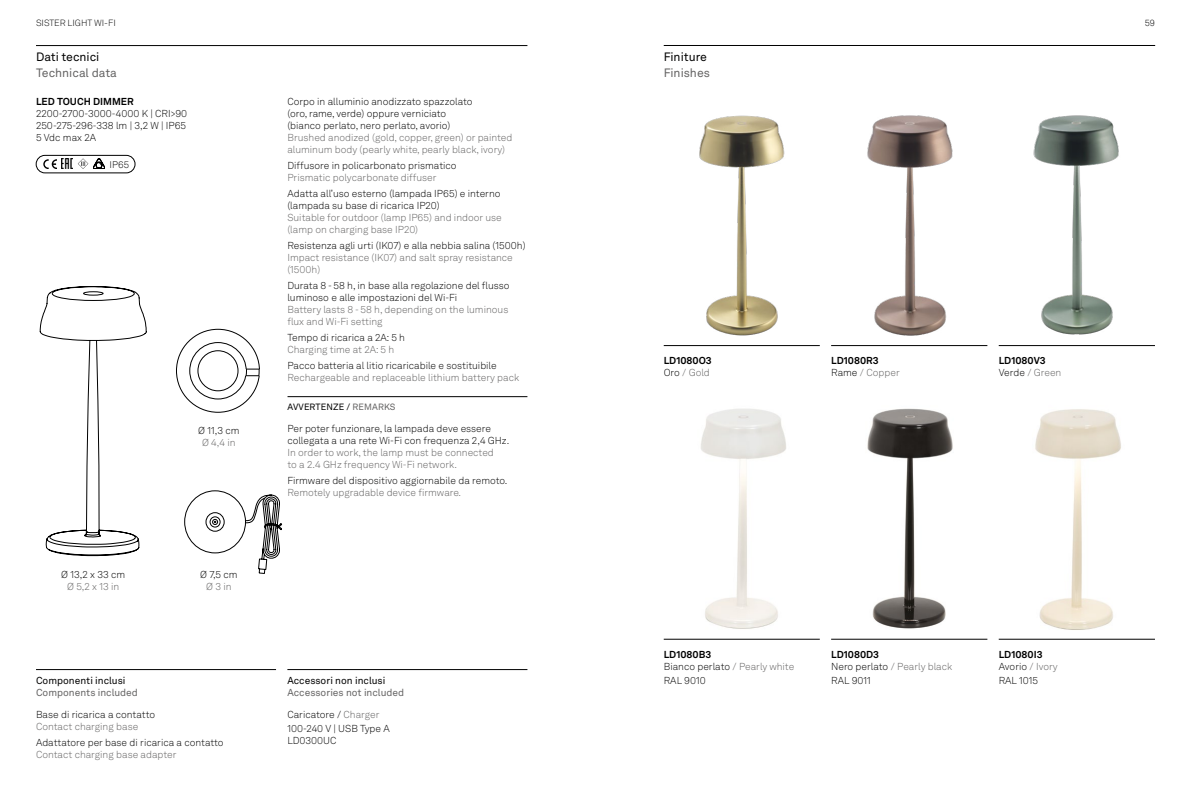
<style>
.page{position:relative;width:1191px;height:794px;background:#fff}
.page>*{position:absolute;margin:0;border:0;box-sizing:border-box;transform-origin:0 0}
.t1{font:12px "Akkurat LL";color:#646363}
.t2{font:12px "Akkurat LL";color:#000}
.t3{font:300 10px/12px "Akkurat LL";color:#000}
.t4{font:300 10px/12px "Akkurat LL";color:#646363}
.t5{font:700 10px/12px "Akkurat LL";color:#000}
.t6{font:10px "Akkurat LL";color:#646363}
.t7{font:10px "Akkurat LL";color:#000}
.t8{font:300 9.5px "Akkurat LL";color:#000}
.t9{font:9px "Akkurat LL";letter-spacing:.01em;color:#000}
.t10{font:300 9px "Akkurat";color:#000}
.s1{color:#646363}
.s2{font-weight:300}
.s3{font-weight:300;color:#646363}
.s4{font-weight:700}
.s5{font-weight:700;color:#000}
.s6{color:#000}
</style>
<div class="page">
<img style="left:1033px;top:115px;width:86px;height:220px">
<img style="left:699px;top:115px;width:86px;height:221px">
<hr style="left:287px;top:396px;width:240px;height:1px;background:#000">
<img style="left:675px;top:408px;width:133px;height:231px">
<img style="left:1010px;top:409px;width:133px;height:230px">
<img style="left:867px;top:115px;width:86px;height:221px">
<img style="left:842px;top:408px;width:134px;height:231px">
<hr style="left:663px;top:45px;width:492px;height:1px;background:#000">
<hr style="left:36px;top:45px;width:491px;height:1px;background:#000">
<hr style="left:36px;top:669px;width:240px;height:1px;background:#000">
<hr style="left:287px;top:669px;width:240px;height:1px;background:#000">
<hr style="left:663px;top:639px;width:156px;height:1px;background:#000">
<hr style="left:831px;top:639px;width:156px;height:1px;background:#000">
<hr style="left:998px;top:639px;width:157px;height:1px;background:#000">
<svg style="left:184px;top:490px;width:98px;height:83px"></svg>
<svg style="left:40px;top:286px;width:107px;height:270px"></svg>
<div style="left:36px;top:155px;width:99px;height:18px;border:1px solid #000;border-radius:9px"></div>
<svg style="left:43px;top:158px;width:62px;height:11px"></svg>
<hr style="left:663px;top:345px;width:156px;height:1px;background:#000">
<hr style="left:831px;top:345px;width:156px;height:1px;background:#000">
<hr style="left:998px;top:345px;width:157px;height:1px;background:#000">
<div style="left:190px;top:342px;width:56px;height:57px;border:1px solid #000;border-radius:50%"></div>
<div style="left:198px;top:350px;width:40px;height:41px;border:1px solid #000;border-radius:50%"></div>
<svg style="left:244px;top:369px;width:2px;height:7px"></svg>
<svg style="left:246px;top:369px;width:14px;height:7px"></svg>
<p class="t10" style="left:36px;top:18px;width:81px">SISTER LIGHT WI-FI</p>
<p class="t2" style="left:36px;top:48px;width:65px">Dati tecnici</p>
<p class="t1" style="left:36px;top:64px;width:82px">Technical data</p>
<p class="t5" style="left:36px;top:95px;width:99px">LED TOUCH DIMMER</p>
<p class="t3" style="left:36px;top:107px;width:153px;text-align:justify">2200-2700-3000-4000 K | CRI&gt;90<br>250-275-296-338 lm | 3,2 W | IP65<br>5 Vdc max 2A</p>
<p class="t8" style="left:110px;top:158px;width:21px">IP65</p>
<p class="t3" style="left:61px;top:568px;width:65px">Ø 13,2 x 33 cm</p>
<p class="t4" style="left:67px;top:580px;width:54px">Ø 5,2 x 13 in</p>
<p class="t7" style="left:36px;top:673px;width:91px">Componenti inclusi</p>
<p class="t6" style="left:36px;top:685px;width:103px">Components included</p>
<p class="t3" style="left:198px;top:424px;width:43px">Ø 11,3 cm</p>
<p class="t4" style="left:202px;top:436px;width:35px">Ø 4,4 in</p>
<p class="t3" style="left:200px;top:568px;width:39px">Ø 7,5 cm</p>
<p class="t4" style="left:206px;top:580px;width:27px">Ø 3 in</p>
<p class="t3" style="left:36px;top:708px;width:121px">Base di ricarica a contatto</p>
<p class="t4" style="left:36px;top:720px;width:104px">Contact charging base</p>
<p class="t3" style="left:36px;top:736px;width:189px">Adattatore per base di ricarica a contatto</p>
<p class="t4" style="left:36px;top:748px;width:142px">Contact charging base adapter</p>
<p class="t3" style="left:287px;top:95px;width:187px">Corpo in alluminio anodizzato spazzolato (oro, rame, verde) oppure verniciato (bianco perlato, nero perlato, avorio)</p>
<p class="t4" style="left:287px;top:131px;width:226px">Brushed anodized (gold, copper, green) or painted aluminum body (pearly white, pearly black, ivory)</p>
<p class="t3" style="left:287px;top:159px;width:171px">Diffusore in policarbonato prismatico</p>
<p class="t4" style="left:287px;top:171px;width:151px">Prismatic polycarbonate diffuser</p>
<p class="t3" style="left:287px;top:187px;width:215px">Adatta all’uso esterno (lampada IP65) e interno (lampada su base di ricarica IP20)</p>
<p class="t4" style="left:287px;top:211px;width:216px">Suitable for outdoor (lamp IP65) and indoor use (lamp on charging base IP20)</p>
<p class="t3" style="left:287px;top:239px;width:240px">Resistenza agli urti (IK07) e alla nebbia salina (1500h)</p>
<p class="t4" style="left:287px;top:251px;width:227px">Impact resistance (IK07) and salt spray resistance (1500h)</p>
<p class="t3" style="left:287px;top:279px;width:224px">Durata 8 - 58 h, in base alla regolazione del flusso luminoso e alle impostazioni del Wi-Fi</p>
<p class="t4" style="left:287px;top:303px;width:222px">Battery lasts 8 - 58 h, depending on the luminous flux and Wi-Fi setting</p>
<p class="t3" style="left:287px;top:331px;width:119px">Tempo di ricarica a 2A: 5 h</p>
<p class="t4" style="left:287px;top:343px;width:108px">Charging time at 2A: 5 h</p>
<p class="t3" style="left:287px;top:359px;width:211px">Pacco batteria al litio ricaricabile e sostituibile</p>
<p class="t4" style="left:287px;top:371px;width:233px">Rechargeable and replaceable lithium battery pack</p>
<p class="t9" style="left:287px;top:400px;width:109px">AVVERTENZE / <span class="s1">REMARKS</span></p>
<p class="t3" style="left:287px;top:422px;width:224px">Per poter funzionare, la lampada deve essere collegata a una rete Wi-Fi con frequenza 2,4 GHz.</p>
<p class="t4" style="left:287px;top:446px;width:208px">In order to work, the lamp must be connected to a 2.4 GHz frequency Wi-Fi network.</p>
<p class="t3" style="left:287px;top:474px;width:221px">Firmware del dispositivo aggiornabile da remoto.</p>
<p class="t4" style="left:287px;top:486px;width:175px">Remotely upgradable device firmware.</p>
<p class="t7" style="left:287px;top:673px;width:99px">Accessori non inclusi</p>
<p class="t6" style="left:287px;top:685px;width:118px">Accessories not included</p>
<p class="t3" style="left:287px;top:707px;width:104px;line-height:14px">Caricatore / <span class="s1">Charger<br></span>100-240 V | USB Type A</p>
<p class="t3" style="left:287px;top:734px;width:51px">LD0300UC</p>
<p class="t2" style="left:663px;top:48px;width:45px">Finiture</p>
<p class="t1" style="left:663px;top:64px;width:48px">Finishes</p>
<p class="t10" style="left:1144px;top:18px;width:12px">59</p>
<p class="t5" style="left:663px;top:354px;width:50px">LD1080O3<br><span class="s2">Oro</span> <span class="s3">/ Gold</span></p>
<p class="t5" style="left:831px;top:354px;width:70px">LD1080R3<br><span class="s2">Rame</span> <span class="s3">/ Copper</span></p>
<p class="t5" style="left:998px;top:354px;width:64px">LD1080V3<br><span class="s2">Verde</span> <span class="s3">/ Green</span></p>
<p class="t3" style="left:663px;top:648px;width:132px"><span class="s4">LD1080B3<br></span>Bianco perlato <span class="s1">/ Pearly white</span></p>
<p class="t3" style="left:663px;top:674px;width:44px">RAL 9010</p>
<p class="t4" style="left:831px;top:648px;width:123px"><span class="s5">LD1080D3<br></span><span class="s6">Nero perlato</span> / Pearly black</p>
<p class="t3" style="left:831px;top:674px;width:41px">RAL 9011</p>
<p class="t5" style="left:998px;top:648px;width:61px">LD1080I3<br><span class="s2">Avorio</span> <span class="s3">/ Ivory</span></p>
<p class="t3" style="left:998px;top:674px;width:41px">RAL 1015</p>
</div>
